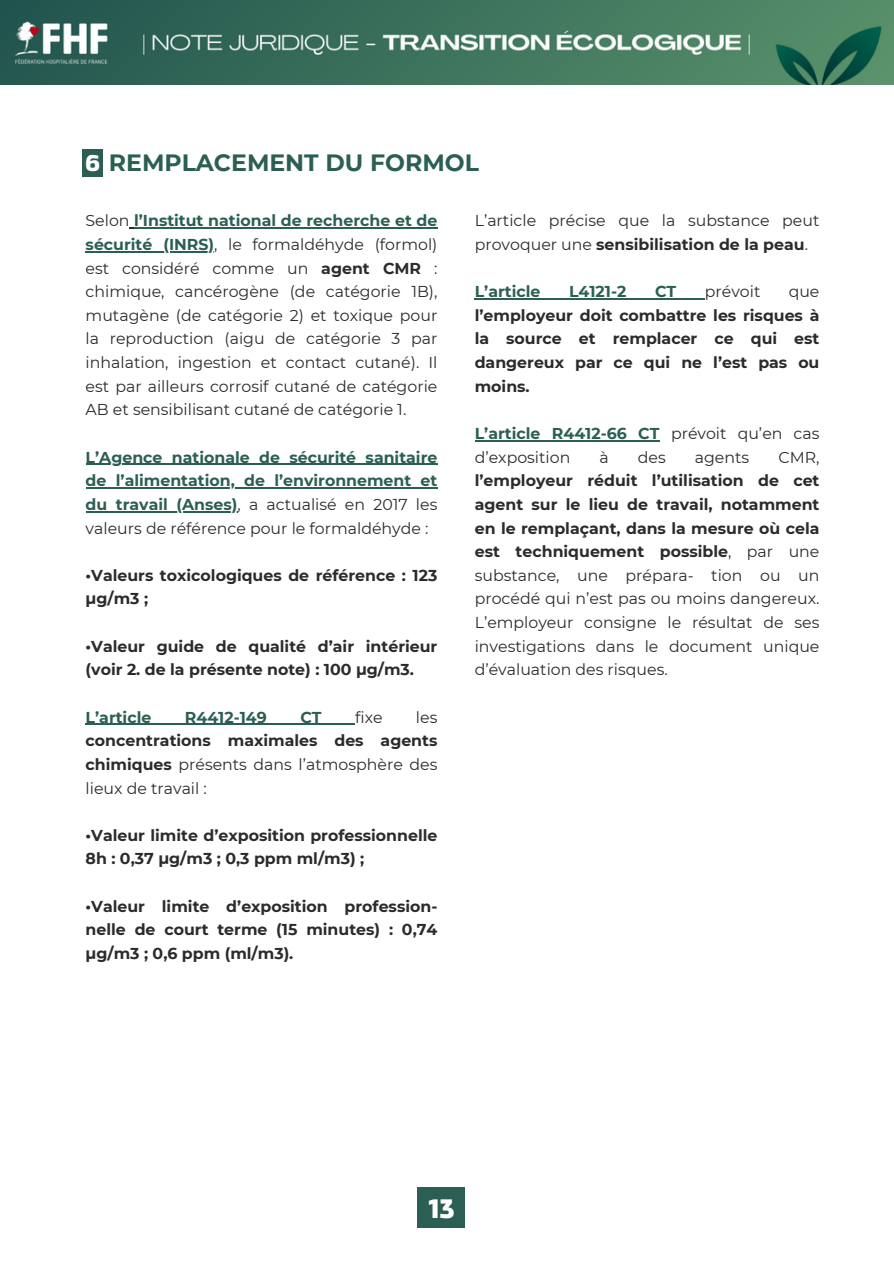
<style>
.page{position:relative;width:894px;height:1264px;background:#fff}
.page>*{position:absolute;margin:0;border:0;box-sizing:border-box;transform-origin:0 0}
.t1{font:700 27.6px "Thicker";color:#fff}
.t2{font:700 23.55px "Montserrat";color:#2b5f53}
.t3{font:15.75px/23.7px "Montserrat";color:#2b2b2b;text-align:justify}
.t4{font:700 15.75px/23.7px "Montserrat";color:#2b2b2b}
.t5{font:700 15.75px "Montserrat";color:#2b5f53}
.s1{font-family:"Thicker";color:#fff}
.s2{font-weight:400;color:#2b2b2b}
.s3{font-weight:700;color:#2b5f53}
.s4{font-weight:700}
</style>
<div class="page">
<div style="left:417px;top:1187px;width:48px;height:40px;background:#2b5f53"></div>
<div style="left:83px;top:149px;width:20px;height:28px;background:#2b5f53"></div>
<hr style="left:134px;top:227px;width:303px;height:1px;background:#2b5f53">
<hr style="left:86px;top:251px;width:128px;height:1px;background:#2b5f53">
<hr style="left:86px;top:464px;width:351px;height:1px;background:#2b5f53">
<hr style="left:86px;top:487px;width:351px;height:1px;background:#2b5f53">
<hr style="left:86px;top:511px;width:151px;height:1px;background:#2b5f53">
<hr style="left:86px;top:723px;width:269px;height:2px;background:#2b5f53">
<img style="left:0;top:1px;width:893px;height:84px">
<hr style="left:474px;top:298px;width:230px;height:1px;background:#2b5f53">
<hr style="left:474px;top:440px;width:185px;height:1px;background:#2b5f53">
<h1 class="t2" style="left:86px;top:148px;width:394px"><span class="s1">6</span> REMPLACEMENT DU FORMOL</h1>
<p class="t5" style="left:86px;top:211px;width:353px"><span class="s2">Selon</span> l’Institut national de recherche et de</p>
<p class="t3" style="left:86px;top:232px;width:353px"><span class="s3">sécurité (INRS)</span>, le formaldéhyde (formol) est considéré comme un <span class="s4">agent CMR</span> : chimique, cancérogène (de catégorie 1B), mutagène (de catégorie 2) et toxique pour la reproduction (aigu de catégorie 3 par inhalation, ingestion et contact cutané). Il est par ailleurs corrosif cutané de catégorie AB et sensibilisant cutané de catégorie 1.</p>
<h2 class="t5" style="left:86px;top:447px;width:353px">L’Agence nationale de sécurité sanitaire</h2>
<h2 class="t5" style="left:86px;top:471px;width:353px">de l’alimentation, de l’environnement et</h2>
<p class="t3" style="left:86px;top:492px;width:353px"><span class="s3">du travail (Anses)</span>, a actualisé en 2017 les valeurs de référence pour le formaldéhyde :</p>
<p class="t4" style="left:86px;top:563px;width:353px">•Valeurs toxicologiques de référence : 123 μg/m3 ;</p>
<h2 class="t4" style="left:86px;top:634px;width:353px">•Valeur guide de qualité d’air intérieur (voir 2. de la présente note) : 100 μg/m3.</h2>
<h2 class="t5" style="left:86px;top:707px;width:67px">L’article</h2>
<h2 class="t5" style="left:185px;top:707px;width:83px">R4412-149</h2>
<h2 class="t5" style="left:300px;top:707px;width:23px">CT</h2>
<h2 class="t3" style="left:355px;top:705px;width:29px">fixe</h2>
<h2 class="t3" style="left:86px;top:705px;width:353px;text-indent:330px">les <span class="s4">concentrations maximales des agents chimiques</span> présents dans l’atmosphère des lieux de travail :</h2>
<p class="t4" style="left:86px;top:823px;width:353px">•Valeur limite d’exposition professionnelle<br>8h : 0,37 μg/m3 ; 0,3 ppm ml/m3) ;</p>
<p class="t4" style="left:86px;top:894px;width:353px;text-align:justify">•Valeur limite d’exposition profession&shy;nelle de court terme (15 minutes) : 0,74 μg/m3 ; 0,6 ppm (ml/m3).</p>
<p class="t3" style="left:474px;top:209px;width:346px">L’article précise que la substance peut provoquer une <span class="s4">sensibilisation de la peau</span>.</p>
<p class="t5" style="left:474px;top:282px;width:67px">L’article</p>
<p class="t5" style="left:569px;top:282px;width:59px">L4121-2</p>
<p class="t5" style="left:654px;top:282px;width:23px">CT</p>
<p class="t3" style="left:704px;top:280px;width:57px">prévoit</p>
<p class="t3" style="left:788px;top:280px;width:32px">que</p>
<p class="t4" style="left:474px;top:303px;width:346px">l’employeur doit combattre les risques à la source et remplacer ce qui est dangereux par ce qui ne l’est pas ou moins.</p>
<p class="t3" style="left:474px;top:421px;width:346px"><span class="s3">L’article R4412-66 CT</span> prévoit qu’en cas d’exposition</p>
<p class="t3" style="left:599px;top:445px;width:5px">à</p>
<p class="t3" style="left:637px;top:445px;width:29px">des</p>
<p class="t3" style="left:694px;top:445px;width:56px">agents</p>
<p class="t3" style="left:778px;top:445px;width:43px">CMR,</p>
<p class="t3" style="left:474px;top:469px;width:346px"><span class="s4">l’employeur réduit l’utilisation de cet agent sur le lieu de travail, notamment en le remplaçant, dans la mesure où cela est techniquement possible</span>, par une substance, une prépara- tion ou un procédé qui n’est pas ou moins dangereux.<br>L’employeur consigne le résultat de ses investigations dans le document unique d’évaluation des risques.</p>
<p class="t1" style="left:429px;top:1193px;width:27px">13</p>
</div>
